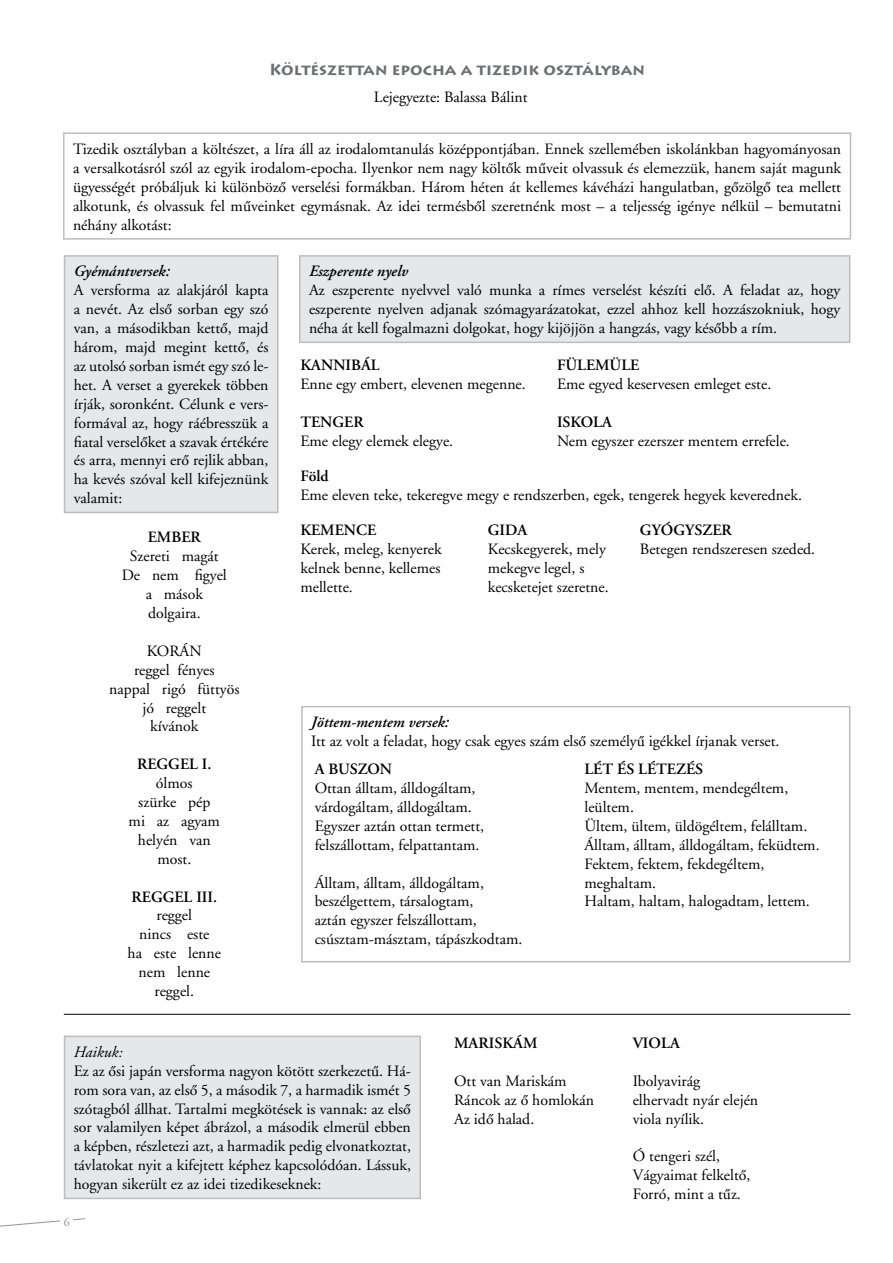
<style>
.page{position:relative;width:893px;height:1263px;background:#fff}
.page>*{position:absolute;margin:0;border:0;box-sizing:border-box;transform-origin:0 0}
.t1{font:15.75px/18.9px "H Adobe Garamond Regular A";color:#000}
.t2{font:15.75px "H Adobe Garamond Semibold A";color:#000}
.t3{font:15.75px "H Adobe Garamond Semibold Italic A";color:#000}
.t4{font:700 15.75px "Lithos Pro";color:#6d6f71}
.t5{font:15.75px "H Adobe Garamond Italic A";color:#000}
.t6{font:12px "H Adobe Garamond Regular A";color:#939598}
</style>
<div class="page">
<svg style="left:0;top:1218px;width:85px;height:9px"></svg>
<div style="left:60px;top:1212px;width:13px;height:17px;background:#fff"></div>
<div style="left:63px;top:132px;width:788px;height:108px;border:2px solid #bcbdbf"></div>
<div style="left:65px;top:256px;width:213px;height:256px;background:#e6e7e8"></div>
<div style="left:64px;top:255px;width:215px;height:258px;border:2px solid #bcbdbf"></div>
<div style="left:65px;top:1036px;width:355px;height:162px;background:#e6e7e8"></div>
<div style="left:64px;top:1035px;width:357px;height:164px;border:2px solid #bcbdbf"></div>
<div style="left:300px;top:256px;width:550px;height:86px;background:#e6e7e8"></div>
<div style="left:299px;top:255px;width:551px;height:88px;border:2px solid #bcbdbf"></div>
<div style="left:301px;top:706px;width:549px;height:256px;border:2px solid #bcbdbf"></div>
<hr style="left:64px;top:1014px;width:786px;height:1px;background:#000">
<p class="t4" style="left:269px;top:60px;width:377px">Költészettan epocha a tizedik osztályban</p>
<p class="t1" style="left:374px;top:88px;width:155px">Lejegyezte: Balassa Bálint</p>
<p class="t1" style="left:73px;top:140px;width:770px;text-align:justify">Tizedik osztályban a köl-té-szet, a líra áll az irodalomtanulás középpontjában. Ennek szellemében iskolánkban ha-gyo-má-nyosan a versalkotásról szól az egyik irodalom-epocha. Ilyenkor nem nagy költôk mûveit olvassuk és elemezzük, hanem saját magunk ügyes-ségét próbáljuk ki különbözô verselési formákban. Há-rom héten át kellemes kávéházi hangulatban, gôzölgô tea mel-lett alkotunk, és olvassuk fel mûveinket egymásnak. Az idei ter-més-bôl szeretnénk most – a teljesség igénye nélkül – bemutatni néhány alkotást:</p>
<p class="t3" style="left:74px;top:263px;width:97px">Gyémántversek:</p>
<p class="t1" style="left:74px;top:281px;width:196px;text-align:justify">A versforma az alakjáról kapta a nevét. Az elsô sorban egy szó van, a másodikban kettô, majd három, majd megint kettô, és az utolsó sorban ismét egy szó le&shy;het. A verset a gyerekek többen ír-ják, soronként. Célunk e vers&shy;formával az, hogy ráébresszük a fiatal verselôket a szavak értékére és arra, mennyi erô rejlik ab-ban, ha kevés szóval kell kifejeznünk valamit:</p>
<p class="t3" style="left:309px;top:263px;width:101px">Eszperente nyelv</p>
<p class="t1" style="left:309px;top:281px;width:533px;text-align:justify">Az eszperente nyelvvel való munka a rímes verselést készíti elô. A fel-adat az, hogy eszperente nyelven adjanak szómagyarázatokat, ezzel ah-hoz kell hozzászokniuk, hogy néha át kell fogalmazni dolgokat, hogy kijöjjön a hangzás, vagy késôbb a rím.</p>
<p class="t2" style="left:300px;top:356px;width:81px">KANNIBÁL</p>
<p class="t1" style="left:300px;top:375px;width:227px">Enne egy embert, elevenen megenne.</p>
<p class="t2" style="left:557px;top:356px;width:84px">FÜLEMÜLE</p>
<p class="t1" style="left:557px;top:375px;width:216px">Eme egyed keservesen emleget este.</p>
<p class="t2" style="left:300px;top:413px;width:65px">TENGER</p>
<p class="t1" style="left:300px;top:432px;width:154px">Eme elegy elemek elegye.</p>
<p class="t2" style="left:557px;top:413px;width:53px">ISKOLA</p>
<p class="t1" style="left:557px;top:432px;width:234px">Nem egyszer ezerszer mentem errefele.</p>
<p class="t2" style="left:300px;top:467px;width:30px">FÖLD</p>
<p class="t1" style="left:300px;top:486px;width:503px">Eme eleven teke, tekeregve megy e rendszerben, egek, tengerek hegyek keverednek.</p>
<p class="t2" style="left:640px;top:522px;width:93px">GYÓGYSZER</p>
<p class="t1" style="left:640px;top:540px;width:177px">Betegen rendszeresen szeded.</p>
<p class="t2" style="left:488px;top:522px;width:30px">GIDA</p>
<p class="t1" style="left:488px;top:540px;width:122px">Kecskegyerek, mely mekegve legel, s kecsketejet szeretne.</p>
<p class="t2" style="left:300px;top:522px;width:77px">KEMENCE</p>
<p class="t1" style="left:300px;top:540px;width:143px;text-align:justify">Kerek, meleg, kenyerek kelnek benne, kellemes mellette.</p>
<p class="t2" style="left:148px;top:529px;width:54px">EMBER</p>
<p class="t1" style="left:122px;top:547px;width:107px;text-align:center">Szereti magát<br>De nem figyel a mások dolgaira.</p>
<p class="t1" style="left:147px;top:642px;width:12px">korán</p>
<p class="t1" style="left:134px;top:661px;width:82px">reggel fényes</p>
<p class="t1" style="left:109px;top:679px;width:132px">nappal rigó füttyös</p>
<p class="t1" style="left:142px;top:698px;width:65px">jó reggelt</p>
<p class="t1" style="left:150px;top:717px;width:50px">kívánok</p>
<p class="t2" style="left:137px;top:755px;width:76px">REGGEL I.</p>
<p class="t1" style="left:129px;top:774px;width:93px;text-align:center">ólmos<br>szürke pép mi az agyam helyén van most.</p>
<p class="t2" style="left:132px;top:888px;width:87px">REGGEL III .</p>
<p class="t1" style="left:128px;top:906px;width:95px;text-align:center">reggel<br>nincs este<br>ha este lenne nem lenne reggel.</p>
<p class="t3" style="left:311px;top:713px;width:139px">Jöttem-mentem versek:</p>
<p class="t1" style="left:311px;top:732px;width:470px">Itt az volt a feladat, hogy csak egyes szám elsô személyû igékkel írjanak verset.</p>
<p class="t2" style="left:315px;top:760px;width:79px">A BUSZON</p>
<p class="t1" style="left:315px;top:779px;width:171px">Ottan álltam, álldogáltam, várdogáltam, álldogáltam.<br>Egyszer aztán ottan termett, felszállottam, felpattantam.</p>
<p class="t1" style="left:315px;top:873px;width:209px">Álltam, álltam, álldogáltam, beszélgettem, társalogtam,<br>aztán egyszer felszállottam, csúsztam-másztam, tápászkodtam.</p>
<p class="t2" style="left:584px;top:760px;width:120px">LÉT ÉS LÉTEZÉS</p>
<p class="t1" style="left:584px;top:779px;width:237px">Mentem, mentem, mendegéltem, leültem.<br>Ültem, ültem, üldögéltem, felálltam.<br>Álltam, álltam, álldogáltam, feküdtem.<br>Fektem, fektem, fekdegéltem, meghaltam.<br>Haltam, haltam, halogadtam, lettem.</p>
<p class="t5" style="left:74px;top:1043px;width:50px">Haikuk:</p>
<p class="t1" style="left:74px;top:1062px;width:339px;text-align:justify">Ez az ôsi japán versforma nagyon kötött szer-ke-ze-tû. Há&shy;rom sora van, az elsô 5, a második 7, a har-madik ismét 5 szó-tag-ból állhat. Tartalmi meg-kö-tések is vannak: az elsô sor valamilyen ké-pet ábrázol, a második elmerül ebben a kép--ben, rész-le-te-zi azt, a harmadik pedig el-vo-nat-koz-tat, táv-la-to-kat nyit a kifejtett képhez kap- cso-ló- dóan. Lás-suk, ho-gyan sikerült ez az idei ti-ze-di-ke-sek-nek:</p>
<p class="t6" style="left:64px;top:1216px;width:7px">6</p>
<p class="t2" style="left:454px;top:1034px;width:85px">MARISKÁM</p>
<p class="t1" style="left:454px;top:1072px;width:142px">Ott van Mariskám<br>Ráncok az ô homlokán<br>Az idô halad.</p>
<p class="t2" style="left:633px;top:1034px;width:45px">VIOLA</p>
<p class="t1" style="left:633px;top:1072px;width:127px">Ibolyavirág elhervadt nyár elején viola nyílik.</p>
<p class="t1" style="left:633px;top:1147px;width:119px">Ó tengeri szél,<br>Vágyaimat felkeltô,<br>Forró, mint a tûz.</p>
</div>
